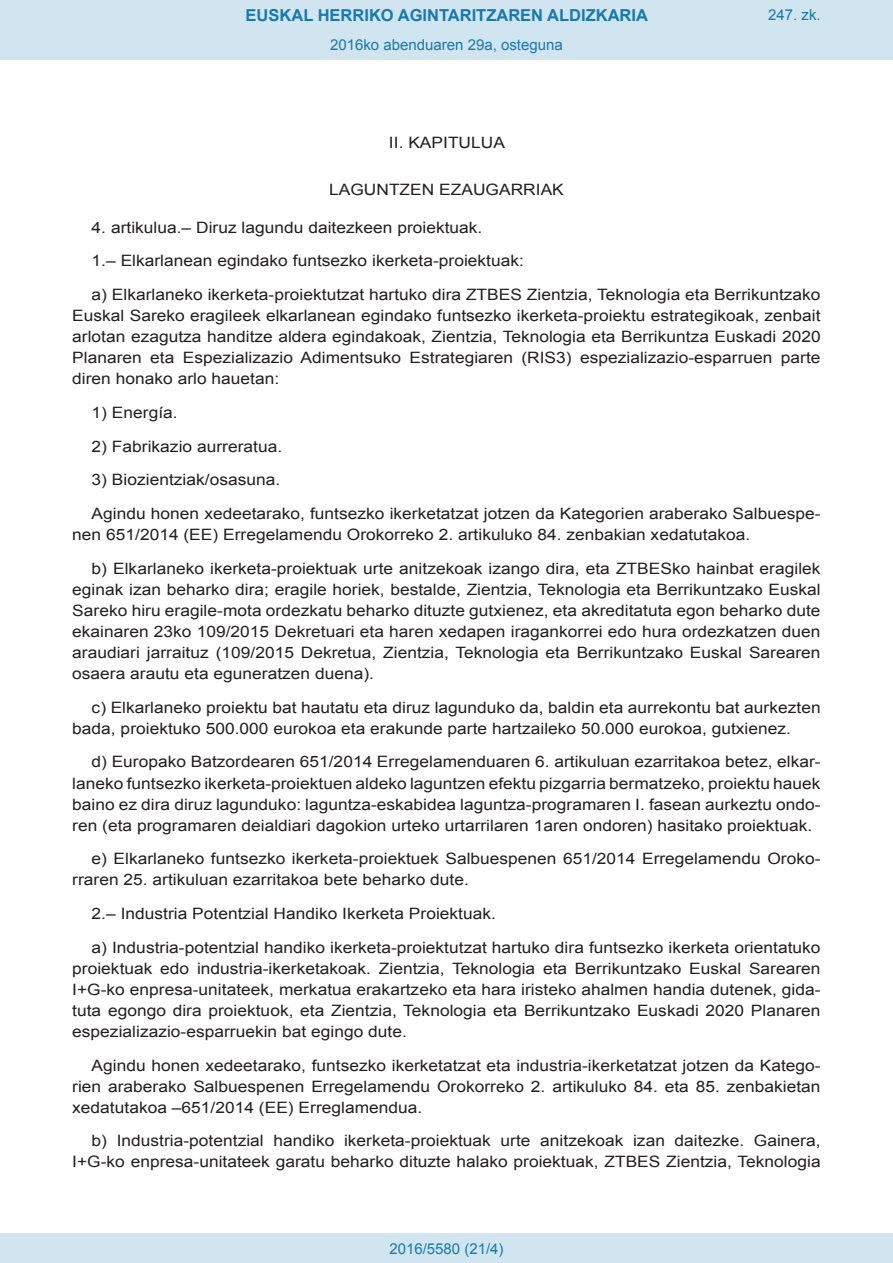
<style>
.page{position:relative;width:893px;height:1263px;background:#fff}
.page>*{position:absolute;margin:0;border:0;box-sizing:border-box;transform-origin:0 0}
.t1{font:700 16.5px "Arial";color:#1879ad}
.BOPVDetalle{font:15.6px/21px "Arial";color:#231f20;text-align:justify;scale:1.11 1}
.BOPVClave{font:15.6px "Arial";color:#231f20;scale:1.11 1}
.Paginacion_Centro{font:15px "Arial";color:#1879ad}
</style>
<div class="page">
<div style="left:0;top:0;width:893px;height:60px;background:#d0e5f0"></div>
<div style="left:0;top:1233px;width:893px;height:30px;background:#d0e5f0"></div>
<p class="t1" style="left:246px;top:4px;width:404px">EUSKAL HERRIKO AGINTARITZAREN ALDIZKARIA</p>
<p class="Paginacion_Centro" style="left:330px;top:35px;width:234px">2016ko abenduaren 29a, osteguna</p>
<p class="Paginacion_Centro" style="left:768px;top:5px;width:54px">247. zk.</p>
<p class="BOPVClave" style="left:389px;top:132px;width:106px">II. KAPITULUA</p>
<p class="BOPVClave" style="left:329px;top:179px;width:213px">LAGUNTZEN EZAUGARRIAK</p>
<p class="BOPVDetalle" style="left:92px;top:217px;width:354px">4. artikulua.– Diruz lagundu daitezkeen proiektuak.</p>
<p class="BOPVDetalle" style="left:92px;top:251px;width:391px">1.– Elkarlanean egindako funtsezko ikerketa-proiektuak:</p>
<p class="BOPVDetalle" style="left:72px;top:284px;width:676px;text-indent:19px">a) Elkarlaneko ikerketa-proiektutzat hartuko dira ZTBES Zientzia, Teknologia eta Berrikuntzako Euskal Sareko eragileek elkarlanean egindako funtsezko ikerketa-proiektu estrategikoak, zenbait arlotan ezagutza handitze aldera egindakoak, Zientzia, Teknologia eta Berrikuntza Euskadi 2020<br>Planaren eta Espezializazio Adimentsuko Estrategiaren (RIS3) espezializazio-esparruen parte diren honako arlo hauetan:</p>
<p class="BOPVDetalle" style="left:92px;top:402px;width:79px">1) Energía.</p>
<p class="BOPVDetalle" style="left:92px;top:436px;width:173px">2) Fabrikazio aurreratua.</p>
<p class="BOPVDetalle" style="left:92px;top:470px;width:171px">3) Biozientziak/osasuna.</p>
<p class="BOPVDetalle" style="left:72px;top:503px;width:676px;text-indent:19px">Agindu honen xedeetarako, funtsezko ikerketatzat jotzen da Kategorien araberako Salbuespe&shy;nen 651/2014 (EE) Erregelamendu Orokorreko 2. artikuluko 84. zenbakian xedatutakoa.</p>
<p class="BOPVDetalle" style="left:72px;top:558px;width:676px;text-indent:19px">b) Elkarlaneko ikerketa-proiektuak urte anitzekoak izango dira, eta ZTBESko hainbat eragilek eginak izan beharko dira; eragile horiek, bestalde, Zientzia, Teknologia eta Berrikuntzako Euskal Sareko hiru eragile-mota ordezkatu beharko dituzte gutxienez, eta akreditatuta egon beharko dute ekainaren 23ko 109/2015 Dekretuari eta haren xedapen iragankorrei edo hura ordezkatzen duen araudiari jarraituz (109/2015 Dekretua, Zientzia, Teknologia eta Berrikuntzako Euskal Sarearen osaera arautu eta eguneratzen duena).</p>
<p class="BOPVDetalle" style="left:72px;top:697px;width:676px;text-indent:19px">c) Elkarlaneko proiektu bat hautatu eta diruz lagunduko da, baldin eta aurrekontu bat aurkezten bada, proiektuko 500.000 eurokoa eta erakunde parte hartzaileko 50.000 eurokoa, gutxienez.</p>
<p class="BOPVDetalle" style="left:72px;top:752px;width:676px;text-indent:19px">d) Europako Batzordearen 651/2014 Erregelamenduaren 6. artikuluan ezarritakoa betez, elkar&shy;laneko funtsezko ikerketa-proiektuen aldeko laguntzen efektu pizgarria bermatzeko, proiektu hauek baino ez dira diruz lagunduko: laguntza-eskabidea laguntza-programaren I. fasean aurkeztu ondo&shy;ren (eta programaren deialdiari dagokion urteko urtarrilaren 1aren ondoren) hasitako proiektuak.</p>
<p class="BOPVDetalle" style="left:72px;top:848px;width:676px;text-indent:19px">e) Elkarlaneko funtsezko ikerketa-proiektuek Salbuespenen 651/2014 Erregelamendu Oroko&shy;rraren 25. artikuluan ezarritakoa bete beharko dute.</p>
<p class="BOPVDetalle" style="left:92px;top:903px;width:366px">2.– Industria Potentzial Handiko Ikerketa Proiektuak.</p>
<p class="BOPVDetalle" style="left:72px;top:937px;width:676px;text-indent:19px">a) Industria-potentzial handiko ikerketa-proiektutzat hartuko dira funtsezko ikerketa orientatuko proiektuak edo industria-ikerketakoak. Zientzia, Teknologia eta Berrikuntzako Euskal Sarearen I+G-ko enpresa-unitateek, merkatua erakartzeko eta hara iristeko ahalmen handia dutenek, gida&shy;tuta egongo dira proiektuok, eta Zientzia, Teknologia eta Berrikuntzako Euskadi 2020 Planaren espezializazio-esparruekin bat egingo dute.</p>
<p class="BOPVDetalle" style="left:72px;top:1055px;width:676px;text-indent:19px">Agindu honen xedeetarako, funtsezko ikerketatzat eta industria-ikerketatzat jotzen da Katego&shy;rien araberako Salbuespenen Erregelamendu Orokorreko 2. artikuluko 84. eta 85. zenbakietan xedatutakoa –651/2014 (EE) Erreglamendua.</p>
<p class="BOPVDetalle" style="left:72px;top:1130px;width:676px;text-align:right">b) Industria-potentzial handiko ikerketa-proiektuak urte anitzekoak izan daitezke. Gainera,<br>I+G-ko enpresa-unitateek garatu beharko dituzte halako proiektuak, ZTBES Zientzia, Teknologia</p>
<p class="Paginacion_Centro" style="left:389px;top:1238px;width:116px">2016/5580 (21/4)</p>
</div>
